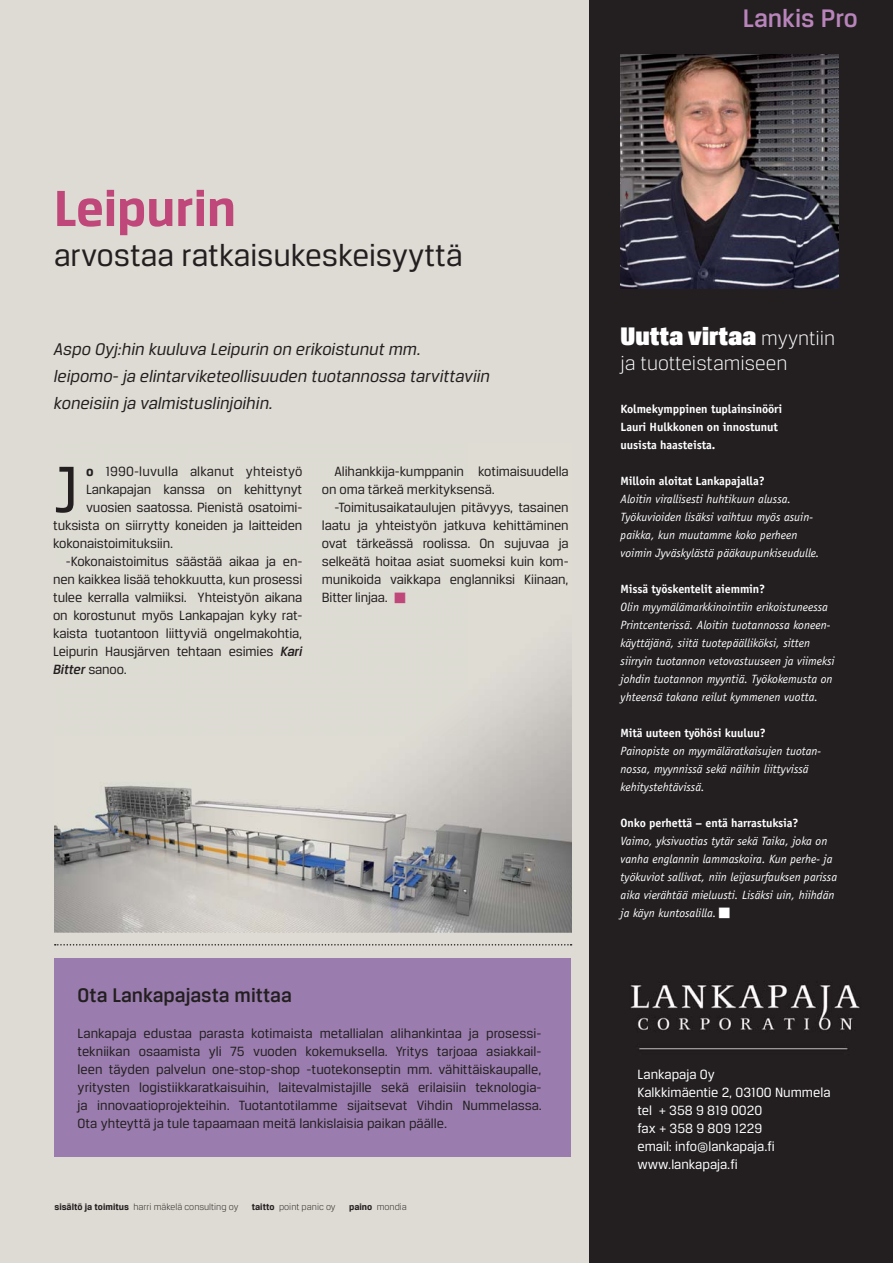
<style>
.page{position:relative;width:893px;height:1263px;background:#fff}
.page>*{position:absolute;margin:0;border:0;box-sizing:border-box;transform-origin:0 0}
.t1{font:69.6px "Breuer Text";color:#231f20}
.t2{font:700 54px "Breuer Text";color:#c04779}
.t3{font:33px "Breuer Text";color:#231f20}
.t4{font:27px "Breuer Headline";color:#fff}
.t5{font:500 27px "Breuer Text";color:#b884bb}
.t6{font:500 21px "Breuer Text";color:#231f20}
.t7{font:300 21px "Breuer Text";color:#fff}
.t8{font:italic 18px/27px "Breuer Text";color:#231f20}
.t9{font:14.25px/18px "Breuer Text";letter-spacing:-.01em;color:#231f20;text-align:justify}
.t10{font:14.25px/18px "Breuer Text";color:#fff}
.t11{font:14.25px "Breuer Text";letter-spacing:.01em;color:#231f20}
.t12{font:italic 500 14.25px "Breuer Text";letter-spacing:-.01em;color:#231f20}
.t13{font:italic 12px/18px "Officina Sans Std";color:#fff}
.t14{font:700 12px/18px "Officina Sans Std";letter-spacing:-.01em;color:#fff}
.t15{font:300 9.75px "Breuer Text";color:#231f20}
.s1{font-weight:700}
.s2{font-weight:500;font-style:italic}
.s3{font-weight:400;font-style:normal}
.s4{font-family:"Breuer Text";font-weight:300;font-size:21px}
</style>
<div class="page">
<div style="left:0;top:0;width:589px;height:1263px;background:#dddbd3"></div>
<div style="left:589px;top:0;width:304px;height:1263px;background:#231f20"></div>
<img style="left:601px;top:952px;width:262px;height:104px">
<svg style="left:767px;top:2px;width:1px;height:52px"></svg>
<img style="left:621px;top:54px;width:217px;height:234px">
<img style="left:54px;top:668px;width:517px;height:264px">
<div style="left:54px;top:958px;width:517px;height:199px;background:#9a7dae"></div>
<svg style="left:55px;top:944px;width:517px;height:1px"></svg>
<svg style="left:719px;top:907px;width:11px;height:11px"></svg>
<h3 class="t5" style="left:743px;top:8px;width:117px">Lankis Pro</h3>
<h2 class="t2" style="left:54px;top:188px;width:183px">Leipurin</h2>
<h3 class="t3" style="left:54px;top:242px;width:410px">arvostaa ratkaisukeskeisyyttä</h3>
<p class="t8" style="left:54px;top:337px;width:438px">Aspo Oyj:hin kuuluva Leipurin on erikoistunut mm. leipomo- ja elintarviketeollisuuden tuotannossa tarvittaviin koneisiin ja valmistuslinjoihin.</p>
<h1 class="t1" style="left:53px;top:462px;width:27px">J</h1>
<p class="t11" style="left:86px;top:466px;width:218px"><span class="s1">o</span> 1990-luvulla alkanut yhteistyö</p>
<p class="t9" style="left:86px;top:482px;width:218px">Lankapajan kanssa on kehittynyt</p>
<p class="t9" style="left:86px;top:500px;width:218px">vuosien saatossa. Pienistä osatoimi-</p>
<p class="t9" style="left:53px;top:518px;width:251px">tuksista on siirrytty koneiden ja laitteiden</p>
<p class="t9" style="left:53px;top:536px;width:121px">kokonaistoimituksiin.</p>
<p class="t9" style="left:66px;top:554px;width:238px">-Kokonaistoimitus säästää aikaa ja en-</p>
<p class="t9" style="left:53px;top:572px;width:251px">nen kaikkea lisää tehokkuutta, kun prosessi</p>
<p class="t9" style="left:53px;top:590px;width:251px">tulee kerralla valmiiksi. Yhteistyön aikana</p>
<p class="t9" style="left:53px;top:608px;width:251px">on korostunut myös Lankapajan kyky rat-</p>
<p class="t9" style="left:53px;top:626px;width:251px">kaista tuotantoon liittyviä ongelmakohtia,</p>
<p class="t9" style="left:53px;top:644px;width:251px">Leipurin Hausjärven tehtaan esimies <span class="s2">Kari</span></p>
<p class="t12" style="left:53px;top:664px;width:75px">Bitter <span class="s3">sanoo.</span></p>
<p class="t9" style="left:322px;top:464px;width:248px;text-indent:13px">Alihankkija-kumppanin kotimaisuudella on oma tärkeä merkityksensä.</p>
<p class="t9" style="left:322px;top:500px;width:248px;text-indent:13px">-Toimitusaikataulujen pitävyys, tasainen laatu ja yhteistyön jatkuva kehittäminen ovat tärkeässä roolissa. On sujuvaa ja selkeätä hoitaa asiat suomeksi kuin kom&shy;munikoida vaikkapa englanniksi Kiinaan, Bitter linjaa.</p>
<h3 class="t6" style="left:78px;top:987px;width:216px">Ota Lankapajasta mittaa</h3>
<p class="t9" style="left:78px;top:1026px;width:466px">Lankapaja edustaa parasta kotimaista metallialan alihankintaa ja prosessi&shy;tekniikan osaamista yli 75 vuoden kokemuksella. Yritys tarjoaa asiakkail&shy;leen täyden palvelun one-stop-shop -tuotekonseptin mm. vähittäiskaupalle, yritysten logistiikkaratkaisuihin, laitevalmistajille sekä erilaisiin teknologia&shy;ja innovaatioprojekteihin. Tuotantotilamme sijaitsevat Vihdin Nummelassa.<br>Ota yhteyttä ja tule tapaamaan meitä lankislaisia paikan päälle.</p>
<p class="t15" style="left:54px;top:1203px;width:185px"><span class="s1">sisältö ja toimitus</span> harri mäkelä consulting oy</p>
<p class="t15" style="left:252px;top:1203px;width:85px"><span class="s1">taitto</span> point panic oy</p>
<p class="t15" style="left:349px;top:1203px;width:59px"><span class="s1">paino</span> mondia</p>
<h3 class="t4" style="left:621px;top:326px;width:216px">Uutta virtaa <span class="s4">myyntiin</span></h3>
<h3 class="t7" style="left:621px;top:355px;width:168px">ja tuotteistamiseen</h3>
<p class="t14" style="left:621px;top:402px;width:163px">Kolmekymppinen tuplainsinööri<br>Lauri Hulkkonen on innostunut uusista haasteista.</p>
<p class="t14" style="left:621px;top:474px;width:146px">Milloin aloitat Lankapajalla?</p>
<p class="t13" style="left:621px;top:492px;width:200px">Aloitin virallisesti huhtikuun alussa.<br>Työkuvioiden lisäksi vaihtuu myös asuin&shy;paikka, kun muutamme koko perheen voimin Jyväskylästä pääkaupunkiseudulle.</p>
<p class="t14" style="left:621px;top:582px;width:146px">Missä työskentelit aiemmin?</p>
<p class="t13" style="left:621px;top:600px;width:216px">Olin myymälämarkkinointiin erikoistuneessa Printcenterissä. Aloitin tuotannossa koneen&shy;käyttäjänä, siitä tuotepäälliköksi, sitten siirryin tuotannon vetovastuuseen ja viimeksi johdin tuotannon myyntiä. Työkokemusta on yhteensä takana reilut kymmenen vuotta.</p>
<p class="t14" style="left:621px;top:726px;width:147px">Mitä uuteen työhösi kuuluu?</p>
<p class="t13" style="left:621px;top:744px;width:202px">Painopiste on myymäläratkaisujen tuotan&shy;nossa, myynnissä sekä näihin liittyvissä kehitystehtävissä.</p>
<p class="t14" style="left:621px;top:816px;width:180px">Onko perhettä – entä harrastuksia?</p>
<p class="t13" style="left:621px;top:834px;width:218px">Vaimo, yksivuotias tytär sekä Taika, joka on vanha englannin lammaskoira. Kun perhe- ja työkuviot sallivat, niin leijasurfauksen parissa aika vierähtää mieluusti. Lisäksi uin, hiihdän ja käyn kuntosalilla.</p>
<p class="t10" style="left:637px;top:1066px;width:194px">Lankapaja Oy<br>Kalkkimäentie 2, 03100 Nummela tel + 358 9 819 0020<br>fax + 358 9 809 1229<br>email: info@lankapaja.fi www.lankapaja.fi</p>
</div>
